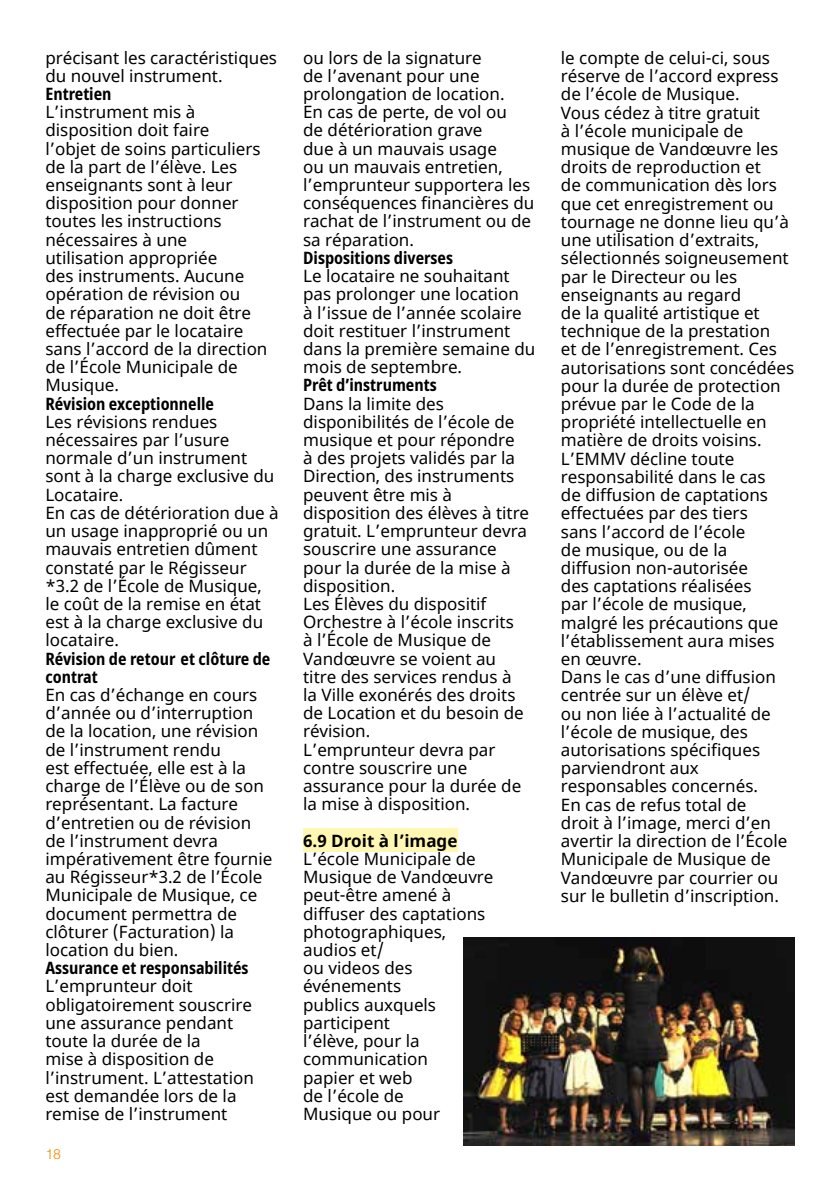
<style>
.page{position:relative;width:840px;height:1191px;background:#fff}
.page>*{position:absolute;margin:0;border:0;box-sizing:border-box;transform-origin:0 0}
.t1{font:17px/18.2px "Noto Sans";color:#000}
.t2{font:700 condensed 17px/18.2px "Noto Sans";color:#000}
.t3{font:700 17px "Noto Sans";color:#000}
.t4{font:300 14px "Helvetica LT Std";color:#f28c00}
</style>
<div class="page">
<div style="left:303px;top:828px;width:154px;height:23px;background:#fff7b2"></div>
<img style="left:463px;top:937px;width:331px;height:208px">
<p class="t1" style="left:45px;top:49px;width:233px">précisant les caractéristiques du nouvel instrument.</p>
<p class="t2" style="left:45px;top:85px;width:68px">Entretien</p>
<p class="t1" style="left:45px;top:103px;width:223px">L’instrument mis à disposition doit faire<br>l’objet de soins particuliers de la part de l’élève. Les enseignants sont à leur disposition pour donner toutes les instructions nécessaires à une utilisation appropriée<br>des instruments. Aucune opération de révision ou<br>de réparation ne doit être effectuée par le locataire sans l’accord de la direction de l’École Municipale de<br>Musique.</p>
<p class="t2" style="left:45px;top:394px;width:175px">Révision exceptionnelle </p>
<p class="t1" style="left:45px;top:413px;width:235px">Les révisions rendues nécessaires par l’usure normale d’un instrument sont à la charge exclusive du<br>Locataire.<br>En cas de détérioration due à un usage inapproprié ou un mauvais entretien dûment constaté par le Régisseur *3.2 de l’École de Musique, le coût de la remise en état est à la charge exclusive du locataire.</p>
<p class="t2" style="left:45px;top:649px;width:226px">Révision de retour et clôture de contrat</p>
<p class="t1" style="left:45px;top:686px;width:228px">En cas d’échange en cours d’année ou d’interruption de la location, une révision de l’instrument rendu<br>est effectuée, elle est à la charge de l’Élève ou de son représentant. La facture d’entretien ou de révision de l’instrument devra impérativement être fournie au Régisseur*3.2 de l’École<br>Municipale de Musique, ce document permettra de clôturer (Facturation) la location du bien.</p>
<p class="t2" style="left:45px;top:959px;width:204px">Assurance et responsabilités</p>
<p class="t1" style="left:45px;top:977px;width:210px">L’emprunteur doit obligatoirement souscrire une assurance pendant toute la durée de la<br>mise à disposition de l’instrument. L’attestation est demandée lors de la remise de l’instrument</p>
<p class="t4" style="left:45px;top:1144px;width:17px">18</p>
<p class="t1" style="left:303px;top:49px;width:232px">ou lors de la signature<br>de l’avenant pour une prolongation de location.<br>En cas de perte, de vol ou<br>de détérioration grave<br>due à un mauvais usage<br>ou un mauvais entretien, l’emprunteur supportera les conséquences financières du rachat de l’instrument ou de sa réparation.</p>
<p class="t2" style="left:303px;top:249px;width:151px">Dispositions diverses</p>
<p class="t1" style="left:303px;top:267px;width:234px">Le locataire ne souhaitant pas prolonger une location<br>à l’issue de l’année scolaire doit restituer l’instrument dans la première semaine du mois de septembre.</p>
<p class="t2" style="left:303px;top:376px;width:140px">Prêt d’instruments </p>
<p class="t1" style="left:303px;top:395px;width:227px">Dans la limite des disponibilités de l’école de musique et pour répondre<br>à des projets validés par la<br>Direction, des instruments peuvent être mis à disposition des élèves à titre gratuit. L’emprunteur devra souscrire une assurance pour la durée de la mise à disposition.<br>Les Élèves du dispositif<br>Orchestre à l’école inscrits<br>à l’École de Musique de<br>Vandœuvre se voient au titre des services rendus à la Ville exonérés des droits de Location et du besoin de révision.<br>L’emprunteur devra par contre souscrire une assurance pour la durée de la mise à disposition.</p>
<p class="t3" style="left:303px;top:828px;width:156px">6.9 Droit à l’image</p>
<p class="t1" style="left:303px;top:850px;width:192px">L’école Municipale de<br>Musique de Vandœuvre peut-être amené à diffuser des captations photographiques, audios et/<br>ou videos des événements<br>publics auxquels participent<br>l’élève, pour la communication<br>papier et web<br>de l’école de<br>Musique ou pour</p>
<p class="t1" style="left:560px;top:49px;width:235px">le compte de celui-ci, sous réserve de l’accord express de l’école de Musique.<br>Vous cédez à titre gratuit<br>à l’école municipale de musique de Vandœuvre les droits de reproduction et<br>de communication dès lors que cet enregistrement ou tournage ne donne lieu qu’à une utilisation d’extraits, sélectionnés soigneusement par le Directeur ou les enseignants au regard<br>de la qualité artistique et technique de la prestation<br>et de l’enregistrement. Ces autorisations sont concédées pour la durée de protection prévue par le Code de la propriété intellectuelle en matière de droits voisins.<br>L’EMMV décline toute responsabilité dans le cas<br>de diffusion de captations effectuées par des tiers<br>sans l’accord de l’école<br>de musique, ou de la diffusion non-autorisée<br>des captations réalisées<br>par l’école de musique, malgré les précautions que l’établissement aura mises en œuvre.<br>Dans le cas d’une diffusion centrée sur un élève et/<br>ou non liée à l’actualité de l’école de musique, des autorisations spécifiques parviendront aux responsables concernés.<br>En cas de refus total de<br>droit à l’image, merci d’en avertir la direction de l’École<br>Municipale de Musique de<br>Vandœuvre par courrier ou sur le bulletin d’inscription.</p>
</div>
